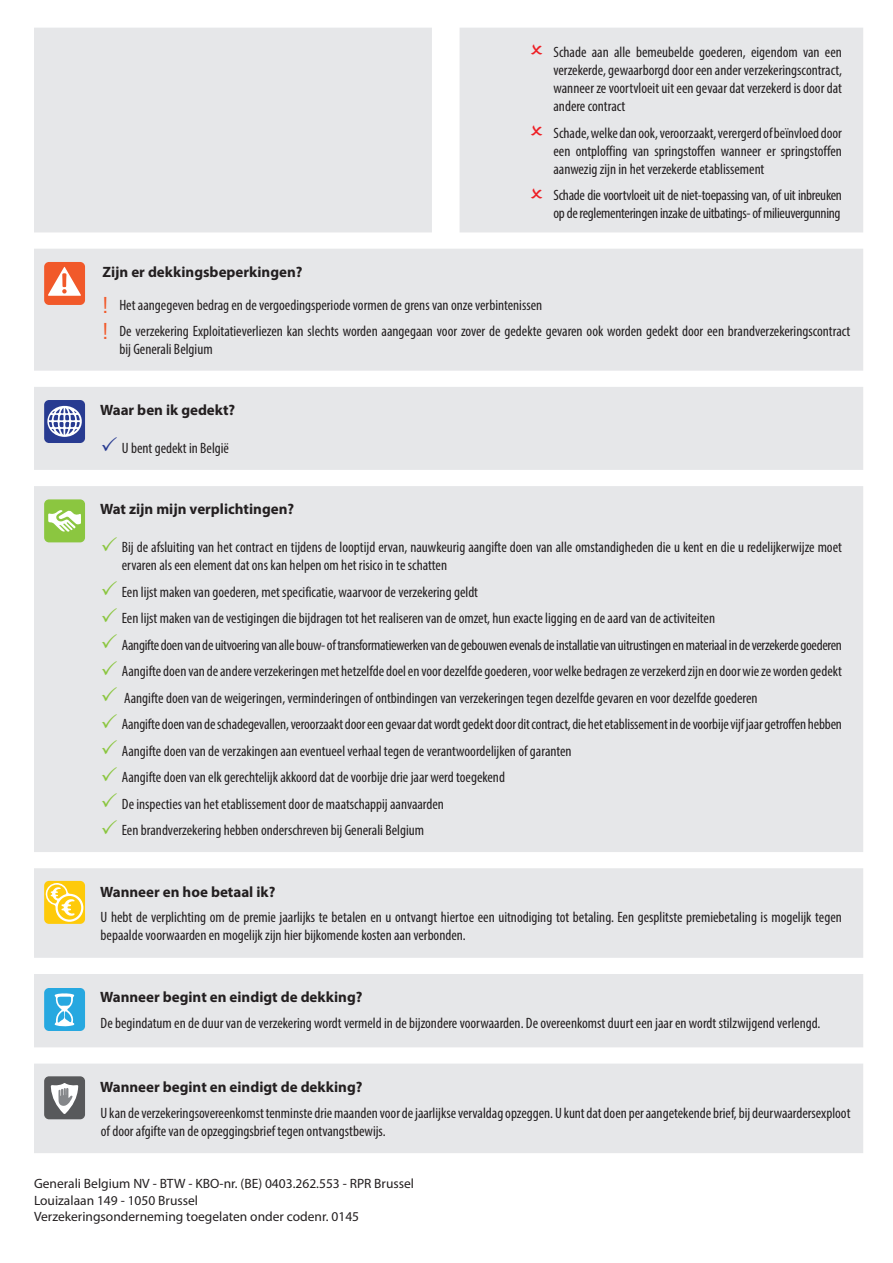
<style>
.page{position:relative;width:893px;height:1263px;background:#fff}
.page>*{position:absolute;margin:0;border:0;box-sizing:border-box;transform-origin:0 0}
.t1{font:condensed 15px/18px "Myriad Pro";color:#231f20}
.t2{font:700 15px "Myriad Pro";color:#231f20}
.t3{font:condensed 15px/18px "Myriad Pro";letter-spacing:-.02em;color:#231f20}
.t4{font:13.5px/16.2px "Myriad Pro";color:#231f20}
.s1{font-weight:700;font-stretch:normal}
.s2{font-family:"Helvetica Neue LT Std";font-size:22.5px;color:#f1592a}
</style>
<div class="page">
<div style="left:34px;top:28px;width:829px;height:204px;background:#e6e7e9"></div>
<div style="left:34px;top:249px;width:829px;height:122px;background:#e6e7e9"></div>
<div style="left:34px;top:387px;width:829px;height:83px;background:#e6e7e9"></div>
<div style="left:34px;top:486px;width:829px;height:366px;background:#e6e7e9"></div>
<div style="left:34px;top:868px;width:829px;height:90px;background:#e6e7e9"></div>
<div style="left:34px;top:974px;width:829px;height:73px;background:#e6e7e9"></div>
<div style="left:34px;top:1063px;width:829px;height:90px;background:#e6e7e9"></div>
<div style="left:44px;top:262px;width:41px;height:43px;background:#f1592a;border-radius:5px"></div>
<svg style="left:48px;top:267px;width:33px;height:29px"></svg>
<div style="left:44px;top:400px;width:41px;height:43px;background:#283b91;border-radius:5px"></div>
<svg style="left:47px;top:405px;width:35px;height:32px"></svg>
<div style="left:44px;top:499px;width:41px;height:43px;background:#8bc640;border-radius:5px"></div>
<svg style="left:48px;top:510px;width:33px;height:22px"></svg>
<div style="left:44px;top:881px;width:41px;height:43px;background:#feca0a;border-radius:5px"></div>
<svg style="left:45px;top:883px;width:38px;height:39px"></svg>
<div style="left:44px;top:988px;width:41px;height:43px;background:#27a8e0;border-radius:5px"></div>
<svg style="left:54px;top:993px;width:21px;height:33px"></svg>
<div style="left:44px;top:1076px;width:41px;height:43px;background:#58595b;border-radius:5px"></div>
<svg style="left:51px;top:1083px;width:27px;height:31px"></svg>
<svg style="left:531px;top:45px;width:11px;height:10px"></svg>
<svg style="left:531px;top:125px;width:11px;height:10px"></svg>
<svg style="left:531px;top:188px;width:11px;height:10px"></svg>
<svg style="left:102px;top:437px;width:15px;height:14px"></svg>
<svg style="left:102px;top:536px;width:15px;height:15px"></svg>
<svg style="left:102px;top:581px;width:15px;height:14px"></svg>
<svg style="left:102px;top:607px;width:15px;height:15px"></svg>
<svg style="left:102px;top:634px;width:15px;height:14px"></svg>
<svg style="left:102px;top:660px;width:15px;height:15px"></svg>
<svg style="left:102px;top:687px;width:15px;height:14px"></svg>
<svg style="left:102px;top:713px;width:15px;height:15px"></svg>
<svg style="left:102px;top:740px;width:15px;height:14px"></svg>
<svg style="left:102px;top:766px;width:15px;height:15px"></svg>
<svg style="left:102px;top:793px;width:15px;height:14px"></svg>
<svg style="left:102px;top:819px;width:15px;height:15px"></svg>
<p class="t1" style="left:553px;top:43px;width:290px;text-align:justify">Schade aan alle bemeubelde goederen, eigendom van een verzekerde, gewaarborgd door een ander verzekeringscontract, wanneer ze voortvloeit uit een gevaar dat verzekerd is door dat andere contract</p>
<p class="t1" style="left:553px;top:123px;width:290px;text-align:justify">Schade, welke dan ook, veroorzaakt, verergerd of beïnvloed door een ontploffing van springstoffen wanneer er springstoffen aanwezig zijn in het verzekerde etablissement</p>
<p class="t3" style="left:553px;top:186px;width:290px">Schade die voortvloeit uit de niet-toepassing van, of uit inbreuken op de reglementeringen inzake de uitbatings- of milieuvergunning</p>
<p class="t1" style="left:102px;top:255px;width:441px;line-height:32.5px"><span class="s1">Zijn er dekkingsbeperkingen?<br></span><span class="s2">!</span> Het aangegeven bedrag en de vergoedingsperiode vormen de grens van onze verbintenissen</p>
<p class="t1" style="left:119px;top:322px;width:732px;text-indent:-17px"><span class="s2">!</span> De verzekering Exploitatieverliezen kan slechts worden aangegaan voor zover de gedekte gevaren ook worden gedekt door een brandverzekeringscontract bij Generali Belgium</p>
<p class="t2" style="left:100px;top:400px;width:137px">Waar ben ik gedekt?</p>
<p class="t1" style="left:122px;top:439px;width:109px">U bent gedekt in België</p>
<p class="t2" style="left:100px;top:499px;width:196px">Wat zijn mijn verplichtingen?</p>
<p class="t1" style="left:122px;top:538px;width:722px">Bij de afsluiting van het contract en tijdens de looptijd ervan, nauwkeurig aangifte doen van alle omstandigheden die u kent en die u redelijkerwijze moet ervaren als een element dat ons kan helpen om het risico in te schatten</p>
<p class="t1" style="left:122px;top:578px;width:722px;line-height:26.5px">Een lijst maken van goederen, met specificatie, waarvoor de verzekering geldt<br>Een lijst maken van de vestigingen die bijdragen tot het realiseren van de omzet, hun exacte ligging en de aard van de activiteiten<br>Aangifte doen van de uitvoering van alle bouw- of transformatiewerken van de gebouwen evenals de installatie van uitrustingen en materiaal in de verzekerde goederen Aangifte doen van de andere verzekeringen met hetzelfde doel en voor dezelfde goederen, voor welke bedragen ze verzekerd zijn en door wie ze worden gedekt Aangifte doen van de weigeringen, verminderingen of ontbindingen van verzekeringen tegen dezelfde gevaren en voor dezelfde goederen<br>Aangifte doen van de schadegevallen, veroorzaakt door een gevaar dat wordt gedekt door dit contract, die het etablissement in de voorbije vijf jaar getroffen hebben Aangifte doen van de verzakingen aan eventueel verhaal tegen de verantwoordelijken of garanten<br>Aangifte doen van elk gerechtelijk akkoord dat de voorbije drie jaar werd toegekend<br>De inspecties van het etablissement door de maatschappij aanvaarden<br>Een brandverzekering hebben onderschreven bij Generali Belgium</p>
<p class="t2" style="left:100px;top:882px;width:177px">Wanneer en hoe betaal ik?</p>
<p class="t1" style="left:101px;top:908px;width:743px">U hebt de verplichting om de premie jaarlijks te betalen en u ontvangt hiertoe een uitnodiging tot betaling. Een gesplitste premiebetaling is mogelijk tegen bepaalde voorwaarden en mogelijk zijn hier bijkomende kosten aan verbonden.</p>
<p class="t2" style="left:100px;top:987px;width:264px">Wanneer begint en eindigt de dekking?</p>
<p class="t1" style="left:101px;top:1014px;width:721px">De begindatum en de duur van de verzekering wordt vermeld in de bijzondere voorwaarden. De overeenkomst duurt een jaar en wordt stilzwijgend verlengd.</p>
<p class="t2" style="left:100px;top:1077px;width:264px">Wanneer begint en eindigt de dekking?</p>
<p class="t1" style="left:101px;top:1103px;width:751px">U kan de verzekeringsovereenkomst tenminste drie maanden voor de jaarlijkse vervaldag opzeggen. U kunt dat doen per aangetekende brief, bij deurwaardersexploot of door afgifte van de opzeggingsbrief tegen ontvangstbewijs.</p>
<p class="t4" style="left:34px;top:1175px;width:382px">Generali Belgium NV - BTW - KBO-nr. (BE) 0403.262.553 - RPR Brussel<br>Louizalaan 149 - 1050 Brussel<br>Verzekeringsonderneming toegelaten onder codenr. 0145</p>
</div>
